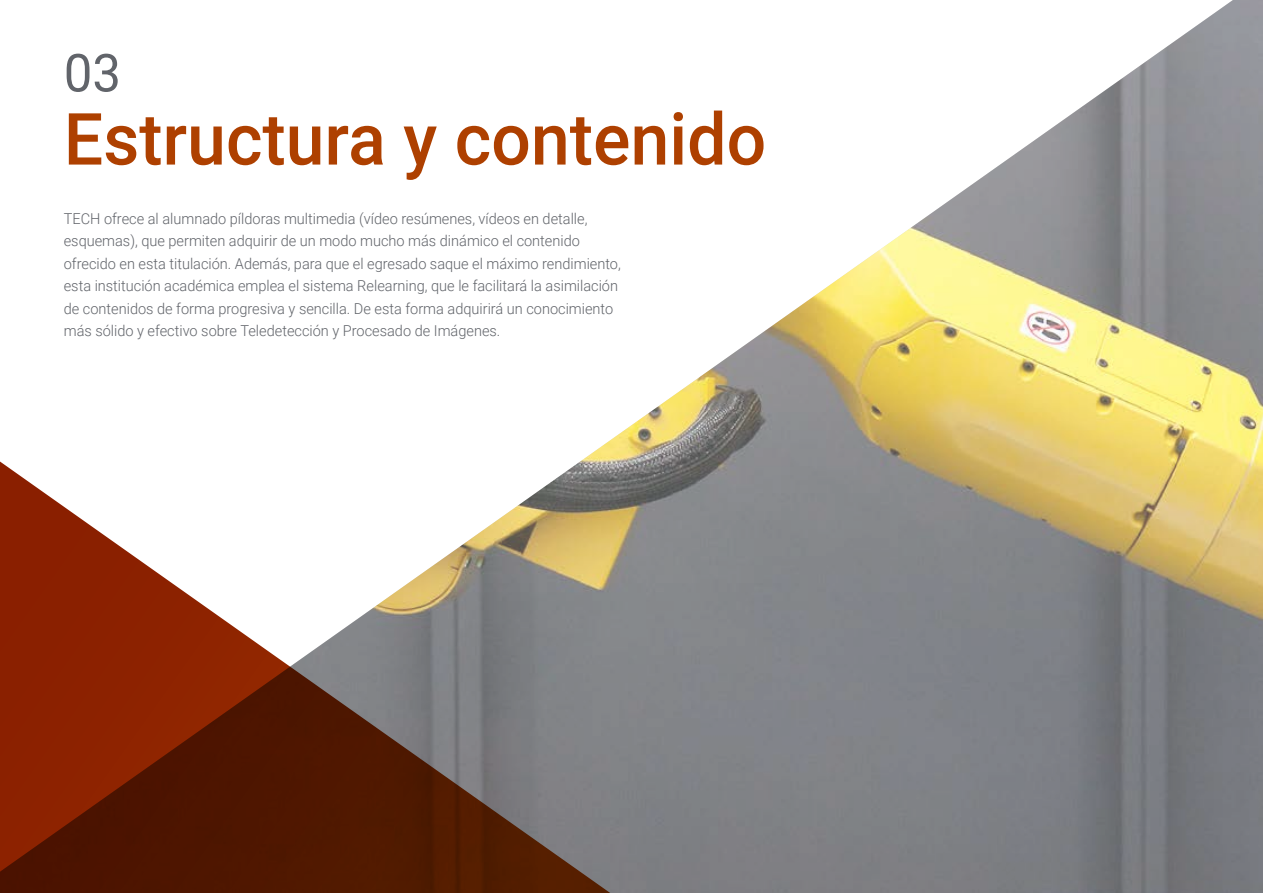
<style>
.page{position:relative;width:1263px;height:893px;background:#fff}
.page>*{position:absolute;margin:0;border:0;box-sizing:border-box;transform-origin:0 0}
.t1{font:500 72px "Roboto";color:#ae4000}
.t2{font:52.5px "Roboto";color:#61646a}
.t3{font:300 15px/22.5px "Roboto";color:#61646a}
</style>
<div class="page">
<img style="left:602px;top:0;width:661px;height:893px">
<svg style="left:0;top:446px;width:640px;height:447px"></svg>
<h2 class="t2" style="left:64px;top:36px;width:59px">03</h2>
<h1 class="t1" style="left:64px;top:89px;width:704px">Estructura y contenido</h1>
<p class="t3" style="left:64px;top:207px;width:559px">TECH ofrece al alumnado píldoras multimedia (vídeo resúmenes, vídeos en detalle, esquemas), que permiten adquirir de un modo mucho más dinámico el contenido ofrecido en esta titulación. Además, para que el egresado saque el máximo rendimiento, esta institución académica emplea el sistema Relearning, que le facilitará la asimilación de contenidos de forma progresiva y sencilla. De esta forma adquirirá un conocimiento más sólido y efectivo sobre Teledetección y Procesado de Imágenes.</p>
</div>
